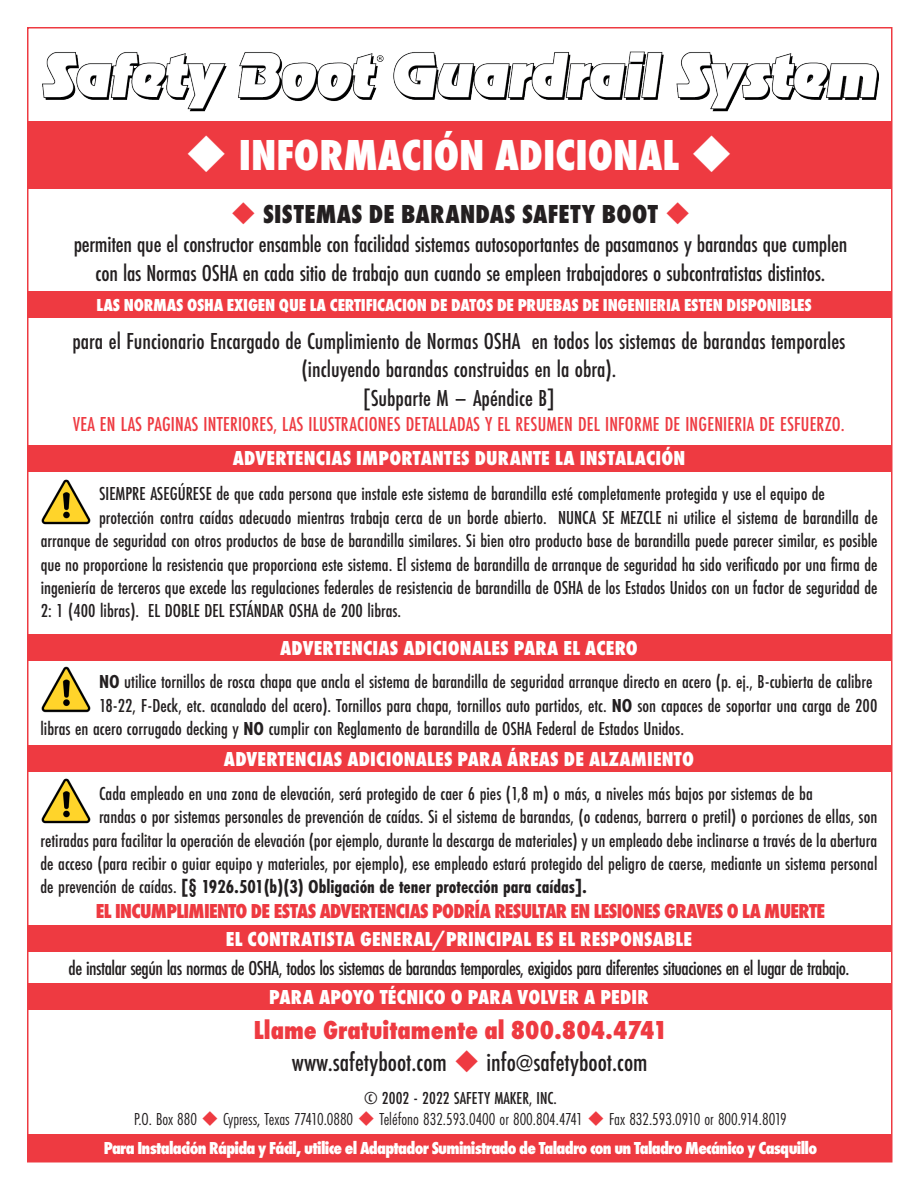
<style>
.page{position:relative;width:918px;height:1188px;background:#fff}
.page>*{position:absolute;margin:0;border:0;box-sizing:border-box;transform-origin:0 0}
.t1{font:800 45px "Futura PT Cond";color:#fff}
.t2{font:500 27px/32.4px "Futura PT Cond";color:#231f20}
.t3{font:800 27px "Futura PT Cond";letter-spacing:.01em;color:#231f20}
.t4{font:500 24px/28.8px "Futura PT Cond";letter-spacing:-.01em;color:#231f20;text-align:center}
.t5{font:800 21px "Futura PT Cond";letter-spacing:.01em;color:#fff}
.t6{font:500 21px "Futura PT Cond";letter-spacing:-.025em;color:#231f20}
.t7{font:500 21px "Futura PT Cond";letter-spacing:.01em;color:#ee3a41}
.t8{font:800 21px "Futura PT Cond";letter-spacing:-.03em;color:#ee3a41}
.t9{font:500 19.5px "Futura PT Cond";color:#231f20}
.t10{font:700 19.5px "Futura PT Cond";color:#231f20}
.t11{font:18px/21.6px "Futura PT Cond";color:#231f20;text-align:center}
.t12{font:800 18px "Futura PT Cond";letter-spacing:-.04em;color:#fff}
.t13{font:800 18px "Futura PT Cond";letter-spacing:-.01em;color:#fff}
.s1{color:#ee3a41}
.s2{font-weight:700}
.s3{font-weight:500}
.s4{font-weight:800;color:#ee3a41}
.s5{font-size:24px}
</style>
<div class="page">
<div style="left:28px;top:122px;width:864px;height:67px;background:#ee3a41"></div>
<div style="left:27px;top:291px;width:864px;height:27px;background:#ee3a41"></div>
<div style="left:28px;top:1134px;width:864px;height:27px;background:#ee3a41"></div>
<div style="left:27px;top:926px;width:864px;height:26px;background:#ee3a41"></div>
<div style="left:27px;top:746px;width:864px;height:26px;background:#ee3a41"></div>
<img style="left:42px;top:51px;width:837px;height:61px">
<div style="left:27px;top:983px;width:864px;height:27px;background:#ee3a41"></div>
<img style="left:41px;top:778px;width:50px;height:46px">
<div style="left:27px;top:634px;width:864px;height:27px;background:#ee3a41"></div>
<img style="left:41px;top:666px;width:50px;height:47px">
<div style="left:27px;top:445px;width:864px;height:27px;background:#ee3a41"></div>
<img style="left:41px;top:479px;width:50px;height:46px">
<h1 class="t1" style="left:184px;top:128px;width:551px">◆ INFORMACIÓN ADICIONAL ◆</h1>
<h2 class="t3" style="left:230px;top:198px;width:462px"><span class="s1">◆</span> SISTEMAS DE BARANDAS SAFETY BOOT <span class="s1">◆</span></h2>
<p class="t4" style="left:74px;top:230px;width:775px">permiten que el constructor ensamble con facilidad sistemas autosoportantes de pasamanos y barandas que cumplen con las Normas OSHA en cada sitio de trabajo aun cuando se empleen trabajadores o subcontratistas distintos.</p>
<p class="t13" style="left:97px;top:294px;width:717px">LAS NORMAS OSHA EXIGEN QUE LA CERTIFICACION DE DATOS DE PRUEBAS DE INGENIERIA ESTEN DISPONIBLES</p>
<p class="t4" style="left:73px;top:326px;width:774px">para el Funcionario Encargado de Cumplimiento de Normas OSHA en todos los sistemas de barandas temporales (incluyendo barandas construidas en la obra).<br>[Subparte M – Apéndice B]</p>
<p class="t7" style="left:73px;top:412px;width:773px">VEA EN LAS PAGINAS INTERIORES, LAS ILUSTRACIONES DETALLADAS Y EL RESUMEN DEL INFORME DE INGENIERIA DE ESFUERZO.</p>
<p class="t5" style="left:233px;top:446px;width:454px">ADVERTENCIAS IMPORTANTES DURANTE LA INSTALACIÓN</p>
<p class="t9" style="left:99px;top:482px;width:727px">SIEMPRE ASEGÚRESE de que cada persona que instale este sistema de barandilla esté completamente protegida y use el equipo de</p>
<p class="t9" style="left:99px;top:506px;width:780px">protección contra caídas adecuado mientras trabaja cerca de un borde abierto. NUNCA SE MEZCLE ni utilice el sistema de barandilla de</p>
<p class="t9" style="left:41px;top:529px;width:838px">arranque de seguridad con otros productos de base de barandilla similares. Si bien otro producto base de barandilla puede parecer similar, es posible</p>
<p class="t9" style="left:41px;top:553px;width:838px">que no proporcione la resistencia que proporciona este sistema. El sistema de barandilla de arranque de seguridad ha sido verificado por una firma de</p>
<p class="t9" style="left:41px;top:576px;width:838px">ingeniería de terceros que excede las regulaciones federales de resistencia de barandilla de OSHA de los Estados Unidos con un factor de seguridad de</p>
<p class="t9" style="left:41px;top:599px;width:362px">2: 1 (400 libras). EL DOBLE DEL ESTÁNDAR OSHA de 200 libras.</p>
<p class="t5" style="left:280px;top:635px;width:359px">ADVERTENCIAS ADICIONALES PARA EL ACERO</p>
<p class="t9" style="left:99px;top:670px;width:775px"><span class="s2">NO</span> utilice tornillos de rosca chapa que ancla el sistema de barandilla de seguridad arranque directo en acero (p. ej., B-cubierta de calibre</p>
<p class="t9" style="left:99px;top:694px;width:780px">18-22, F-Deck, etc. acanalado del acero). Tornillos para chapa, tornillos auto partidos, etc. <span class="s2">NO</span> son capaces de soportar una carga de 200</p>
<p class="t9" style="left:40px;top:717px;width:645px">libras en acero corrugado decking y <span class="s2">NO</span> cumplir con Reglamento de barandilla de OSHA Federal de Estados Unidos.</p>
<p class="t5" style="left:224px;top:747px;width:472px">ADVERTENCIAS ADICIONALES PARA ÁREAS DE ALZAMIENTO</p>
<p class="t9" style="left:99px;top:782px;width:715px">Cada empleado en una zona de elevación, será protegido de caer 6 pies (1,8 m) o más, a niveles más bajos por sistemas de ba</p>
<p class="t9" style="left:99px;top:805px;width:780px">randas o por sistemas personales de prevención de caídas. Si el sistema de barandas, (o cadenas, barrera o pretil) o porciones de ellas, son</p>
<p class="t9" style="left:40px;top:829px;width:838px">retiradas para facilitar la operación de elevación (por ejemplo, durante la descarga de materiales) y un empleado debe inclinarse a través de la abertura</p>
<p class="t9" style="left:40px;top:852px;width:839px">de acceso (para recibir o guiar equipo y materiales, por ejemplo), ese empleado estará protegido del peligro de caerse, mediante un sistema personal</p>
<p class="t10" style="left:40px;top:876px;width:548px"><span class="s3">de prevención de caídas.</span> [§ 1926.501(b)(3) Obligación de tener protección para caídas].</p>
<p class="t5" style="left:226px;top:927px;width:468px">EL CONTRATISTA GENERAL/PRINCIPAL ES EL RESPONSABLE</p>
<p class="t6" style="left:69px;top:956px;width:782px">de instalar según las normas de OSHA, todos los sistemas de barandas temporales, exigidos para diferentes situaciones en el lugar de trabajo.</p>
<p class="t5" style="left:269px;top:985px;width:381px">PARA APOYO TÉCNICO O PARA VOLVER A PEDIR</p>
<p class="t8" style="left:96px;top:898px;width:731px">EL INCUMPLIMIENTO DE ESTAS ADVERTENCIAS PODRÍA RESULTAR EN LESIONES GRAVES O LA MUERTE</p>
<h2 class="t2" style="left:292px;top:1013px;width:377px;text-indent:-38px"><span class="s4">Llame Gratuitamente al 800.804.4741 </span>www.safetyboot.com <span class="s1">◆</span> info<span class="s5">@</span>safetyboot.com</h2>
<p class="t11" style="left:134px;top:1087px;width:654px"><span class="s3">© 2002 - 2022 SAFETY MAKER, INC.<br></span>P.O. Box 880 <span class="s1">◆</span> Cypress, Texas 77410.0880 <span class="s1">◆</span> Teléfono 832.593.0400 or 800.804.4741 <span class="s1">◆</span> Fax 832.593.0910 or 800.914.8019</p>
<p class="t12" style="left:104px;top:1137px;width:715px">Para Instalación Rápida y Fácil, utilice el Adaptador Suministrado de Taladro con un Taladro Mecánico y Casquillo</p>
</div>
